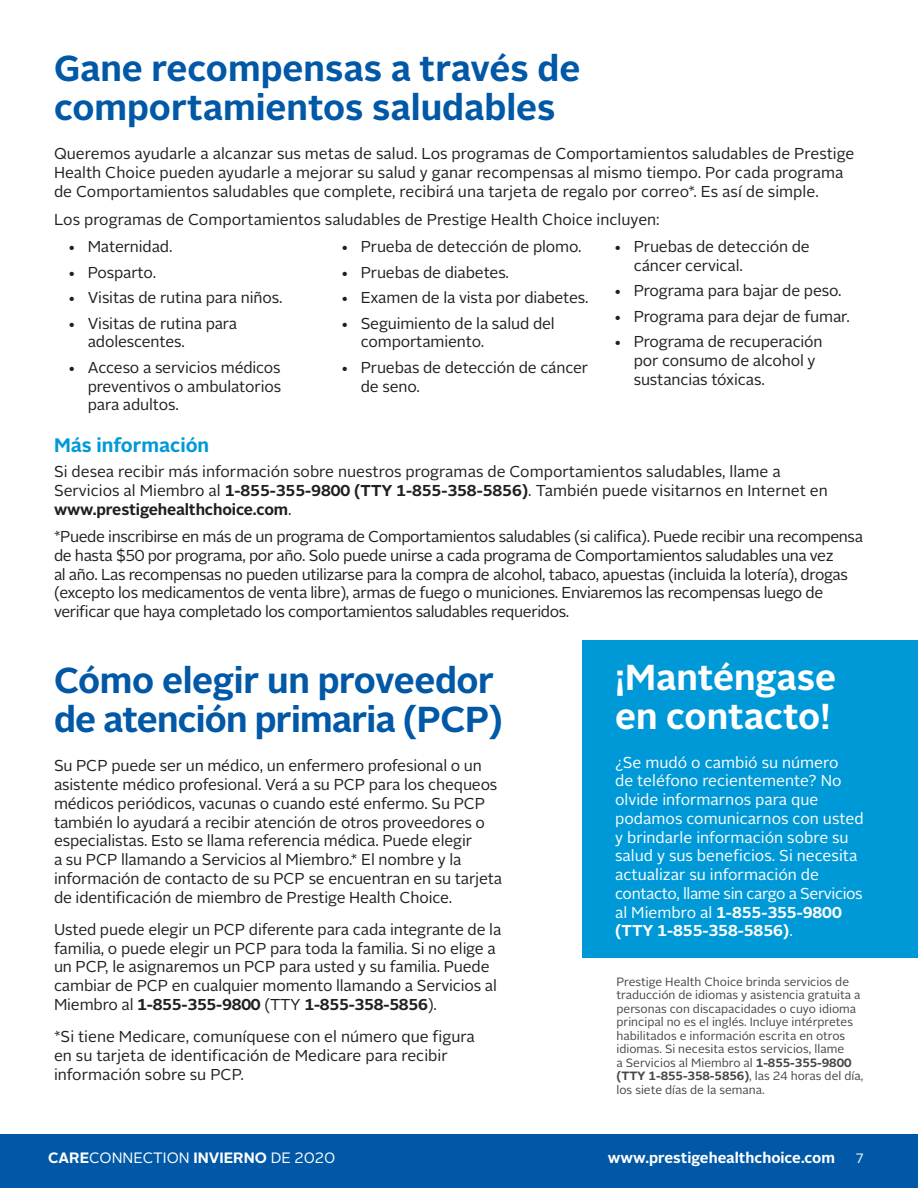
<style>
.page{position:relative;width:918px;height:1188px;background:#fff}
.page>*{position:absolute;margin:0;border:0;box-sizing:border-box;transform-origin:0 0}
.t1{font:700 36px/39px "Alright Sans";letter-spacing:-.01em;color:#0158a6}
.t2{font:700 36px/39px "Alright Sans";color:#fff}
.t3{font:700 19.5px "Alright Sans";color:#0099d8}
.t4{font:15.75px/18.8px "Alright Sans";letter-spacing:-.01em;color:#231f20}
.t5{font:15.75px/18.8px "Alright Sans";color:#fff}
.t6{font:15px "Alright Sans";color:#fff}
.t7{font:700 15px "Alright Sans";color:#fff}
.t8{font:13.5px "Alright Sans";color:#fff}
.t9{font:12px/13.5px "Alright Sans";color:#464748}
.s1{font-weight:700}
</style>
<div class="page">
<div style="left:583px;top:641px;width:335px;height:317px;background:#0099d8"></div>
<div style="left:0;top:1134px;width:918px;height:54px;background:#0158a6"></div>
<h2 class="t1" style="left:54px;top:49px;width:528px">Gane recompensas a través de comportamientos saludables</h2>
<p class="t4" style="left:54px;top:145px;width:802px">Queremos ayudarle a alcanzar sus metas de salud. Los programas de Comportamientos saludables de Prestige<br>Health Choice pueden ayudarle a mejorar su salud y ganar recompensas al mismo tiempo. Por cada programa de Comportamientos saludables que complete, recibirá una tarjeta de regalo por correo*. Es así de simple.</p>
<p class="t4" style="left:54px;top:210px;width:607px">Los programas de Comportamientos saludables de Prestige Health Choice incluyen:</p>
<p class="t4" style="left:67px;top:238px;width:106px">• Maternidad.</p>
<p class="t4" style="left:67px;top:263px;width:90px">• Posparto.</p>
<p class="t4" style="left:67px;top:289px;width:216px">• Visitas de rutina para niños.</p>
<p class="t4" style="left:88px;top:314px;width:151px;text-indent:-20px">• Visitas de rutina para adolescentes.</p>
<p class="t4" style="left:88px;top:358px;width:195px;text-align:justify;text-indent:-20px">• Acceso a servicios médicos preventivos o ambulatorios para adultos.</p>
<p class="t4" style="left:341px;top:238px;width:243px">• Prueba de detección de plomo.</p>
<p class="t4" style="left:341px;top:263px;width:170px">• Pruebas de diabetes.</p>
<p class="t4" style="left:341px;top:289px;width:250px">• Examen de la vista por diabetes.</p>
<p class="t4" style="left:361px;top:314px;width:195px;text-indent:-20px">• Seguimiento de la salud del comportamiento.</p>
<p class="t4" style="left:361px;top:358px;width:229px;text-indent:-20px">• Pruebas de detección de cáncer de seno.</p>
<p class="t4" style="left:634px;top:238px;width:177px;text-indent:-20px">• Pruebas de detección de cáncer cervical.</p>
<p class="t4" style="left:614px;top:282px;width:230px">• Programa para bajar de peso.</p>
<p class="t4" style="left:614px;top:307px;width:238px">• Programa para dejar de fumar.</p>
<p class="t4" style="left:634px;top:333px;width:190px;text-indent:-20px">• Programa de recuperación por consumo de alcohol y sustancias tóxicas.</p>
<h3 class="t3" style="left:54px;top:431px;width:157px">Más información</h3>
<p class="t4" style="left:54px;top:462px;width:775px">Si desea recibir más información sobre nuestros programas de Comportamientos saludables, llame a<br>Servicios al Miembro al <span class="s1">1-855-355-9800 (TTY 1-855-358-5856)</span>. También puede visitarnos en Internet en <span class="s1">www.prestigehealthchoice.com</span>.</p>
<p class="t4" style="left:54px;top:528px;width:811px">*Puede inscribirse en más de un programa de Comportamientos saludables (si califica). Puede recibir una recompensa de hasta $50 por programa, por año. Solo puede unirse a cada programa de Comportamientos saludables una vez<br>al año. Las recompensas no pueden utilizarse para la compra de alcohol, tabaco, apuestas (incluida la lotería), drogas (excepto los medicamentos de venta libre), armas de fuego o municiones. Enviaremos las recompensas luego de verificar que haya completado los comportamientos saludables requeridos.</p>
<h2 class="t1" style="left:54px;top:662px;width:450px">Cómo elegir un proveedor de atención primaria (PCP)</h2>
<p class="t4" style="left:54px;top:757px;width:450px">Su PCP puede ser un médico, un enfermero profesional o un asistente médico profesional. Verá a su PCP para los chequeos médicos periódicos, vacunas o cuando esté enfermo. Su PCP también lo ayudará a recibir atención de otros proveedores o especialistas. Esto se llama referencia médica. Puede elegir<br>a su PCP llamando a Servicios al Miembro.* El nombre y la información de contacto de su PCP se encuentran en su tarjeta de identificación de miembro de Prestige Health Choice.</p>
<p class="t4" style="left:54px;top:920px;width:449px">Usted puede elegir un PCP diferente para cada integrante de la familia, o puede elegir un PCP para toda la familia. Si no elige a un PCP, le asignaremos un PCP para usted y su familia. Puede cambiar de PCP en cualquier momento llamando a Servicios al Miembro al <span class="s1">1-855-355-9800</span> (TTY <span class="s1">1-855-358-5856</span>).</p>
<p class="t4" style="left:54px;top:1028px;width:422px">*Si tiene Medicare, comuníquese con el número que figura en su tarjeta de identificación de Medicare para recibir información sobre su PCP.</p>
<p class="t2" style="left:615px;top:658px;width:223px">¡Manténgase en contacto!</p>
<p class="t5" style="left:615px;top:753px;width:250px">¿Se mudó o cambió su número<br>de teléfono recientemente? No olvide informarnos para que podamos comunicarnos con usted y brindarle información sobre su salud y sus beneficios. Si necesita actualizar su información de contacto, llame sin cargo a Servicios al Miembro al <span class="s1">1-855-355-9800 (TTY 1-855-358-5856)</span>.</p>
<p class="t9" style="left:616px;top:975px;width:248px">Prestige Health Choice brinda servicios de traducción de idiomas y asistencia gratuita a personas con discapacidades o cuyo idioma principal no es el inglés. Incluye intérpretes habilitados e información escrita en otros idiomas. Si necesita estos servicios, llame<br>a Servicios al Miembro al <span class="s1">1-855-355-9800 (TTY 1-855-358-5856)</span>, las 24 horas del día, los siete días de la semana.</p>
<p class="t6" style="left:48px;top:1148px;width:289px"><span class="s1">CARE</span>CONNECTION <span class="s1">INVIERNO</span> DE 2020</p>
<p class="t7" style="left:608px;top:1148px;width:229px">www.prestigehealthchoice.com</p>
<p class="t8" style="left:856px;top:1150px;width:10px">7</p>
</div>
